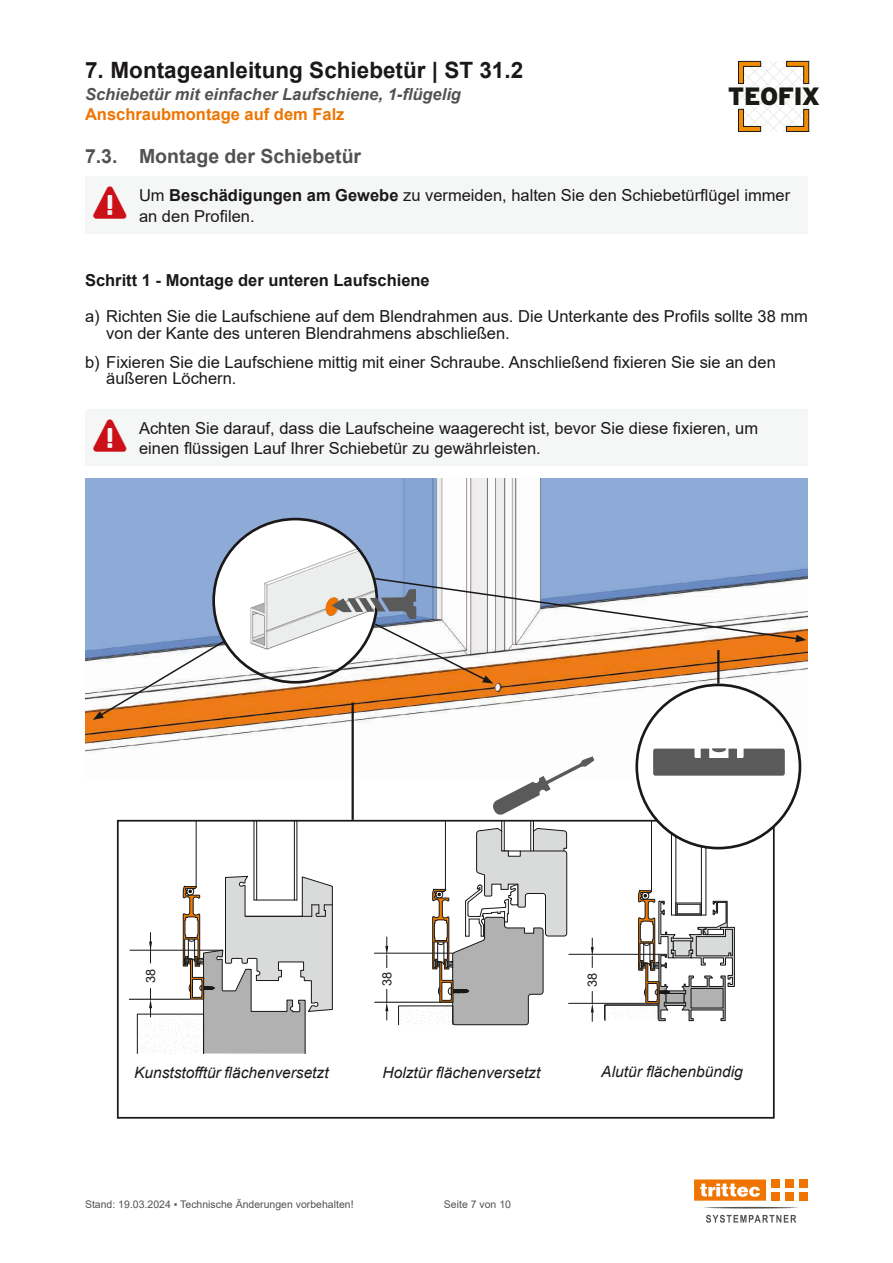
<style>
.page{position:relative;width:893px;height:1263px;background:#fff}
.page>*{position:absolute;margin:0;border:0;box-sizing:border-box;transform-origin:0 0}
.t1{font:900 25.05px "Interstate";letter-spacing:-.02em;color:#181a16}
.t2{font:700 22.5px "Arial";color:#1b1819}
.t3{font:700 19.5px "Arial";color:#525254}
.t4{font:16.5px/16.5px "Arial";color:#1b1819}
.t5{font:italic 700 16.5px "Arial";color:#525254}
.t6{font:700 16.5px "Arial";color:#1b1819}
.t7{font:700 16.5px "Arial";color:#ef7500}
.t8{font:italic 15.6px "Arial";color:#1b1819}
.t9{font:12.75px "Arial";color:#181717}
.t10{font:10.5px "Arial";color:#525254}
.s1{font-weight:700}
</style>
<div class="page">
<div style="left:85px;top:176px;width:723px;height:58px;background:#f5f6f6"></div>
<div style="left:85px;top:409px;width:723px;height:57px;background:#f5f6f6"></div>
<hr style="left:129px;top:999px;width:61px;height:1px;background:#020205">
<hr style="left:196px;top:821px;width:1px;height:65px;background:#181717">
<hr style="left:254px;top:821px;width:1px;height:79px;background:#181717">
<hr style="left:256px;top:821px;width:1px;height:79px;background:#181717">
<hr style="left:294px;top:821px;width:1px;height:79px;background:#181717">
<hr style="left:297px;top:821px;width:1px;height:79px;background:#181717">
<hr style="left:150px;top:933px;width:1px;height:30px;background:#181717">
<svg style="left:149px;top:988px;width:3px;height:26px"></svg>
<svg style="left:149px;top:941px;width:3px;height:9px"></svg>
<hr style="left:130px;top:950px;width:93px;height:1px;background:#181717">
<div style="left:137px;top:1014px;width:67px;height:39px;background:#fff;border:1px solid #181717"></div>
<svg style="left:183px;top:876px;width:150px;height:178px"></svg>
<hr style="left:374px;top:953px;width:79px;height:1px;background:#181717">
<hr style="left:375px;top:1002px;width:77px;height:1px;background:#020205">
<svg style="left:385px;top:989px;width:3px;height:31px"></svg>
<svg style="left:385px;top:937px;width:3px;height:31px"></svg>
<hr style="left:569px;top:1003px;width:76px;height:1px;background:#181717">
<hr style="left:651px;top:821px;width:1px;height:70px;background:#181717">
<hr style="left:706px;top:821px;width:1px;height:94px;background:#181717">
<hr style="left:701px;top:821px;width:1px;height:94px;background:#181717">
<hr style="left:676px;top:821px;width:1px;height:94px;background:#181717">
<hr style="left:671px;top:821px;width:1px;height:94px;background:#181717">
<hr style="left:569px;top:954px;width:90px;height:1px;background:#181717">
<svg style="left:605px;top:890px;width:130px;height:131px"></svg>
<div style="left:604px;top:1005px;width:54px;height:14px;background:#fff;border:1px solid #181717"></div>
<div style="left:117px;top:820px;width:658px;height:299px;border:2px solid #1b1819"></div>
<img style="left:85px;top:478px;width:723px;height:299px">
<img style="left:214px;top:519px;width:163px;height:148px">
<div style="left:637px;top:685px;width:163px;height:163px;background:#fff;border-radius:50%"></div>
<div style="left:635px;top:684px;width:166px;height:165px;border:3px solid #1b1819;border-radius:50%"></div>
<svg style="left:432px;top:756px;width:162px;height:269px"></svg>
<svg style="left:653px;top:748px;width:132px;height:28px;background:#6b6b6c"></svg>
<svg style="left:93px;top:639px;width:134px;height:81px"></svg>
<hr style="left:352px;top:702px;width:2px;height:118px;background:#1b1819">
<svg style="left:325px;top:577px;width:481px;height:107px"></svg>
<svg style="left:738px;top:61px;width:71px;height:71px"></svg>
<div style="left:772px;top:1179px;width:8px;height:8px;background:#ef7500"></div>
<div style="left:772px;top:1192px;width:8px;height:9px;background:#ef7500"></div>
<svg style="left:694px;top:1179px;width:72px;height:22px"></svg>
<div style="left:786px;top:1179px;width:8px;height:8px;background:#ef7500"></div>
<div style="left:786px;top:1192px;width:8px;height:9px;background:#ef7500"></div>
<div style="left:800px;top:1179px;width:8px;height:8px;background:#ef7500"></div>
<div style="left:800px;top:1192px;width:8px;height:9px;background:#ef7500"></div>
<svg style="left:703px;top:1207px;width:96px;height:1px"></svg>
<svg style="left:706px;top:1215px;width:90px;height:8px"></svg>
<h2 class="t2" style="left:85px;top:54px;width:440px">7. Montageanleitung Schiebetür | ST 31.2</h2>
<p class="t5" style="left:85px;top:84px;width:377px">Schiebetür mit einfacher Laufschiene, 1-flügelig</p>
<p class="t7" style="left:85px;top:103px;width:261px">Anschraubmontage auf dem Falz</p>
<p class="t3" style="left:85px;top:142px;width:278px">7.3. Montage der Schiebetür</p>
<p class="t4" style="left:139px;top:185px;width:653px;line-height:21px">Um <span class="s1">Beschädigungen am Gewebe</span> zu vermeiden, halten Sie den Schiebetürflügel immer an den Profilen.</p>
<h1 class="t1" style="left:728px;top:82px;width:94px">TEOFIX</h1>
<p class="t6" style="left:85px;top:268px;width:346px">Schritt 1 - Montage der unteren Laufschiene</p>
<p class="t4" style="left:106px;top:308px;width:703px;text-indent:-21px">a) Richten Sie die Laufschiene auf dem Blendrahmen aus. Die Unterkante des Profils sollte 38 mm von der Kante des unteren Blendrahmens abschließen.</p>
<p class="t4" style="left:106px;top:354px;width:671px;text-indent:-21px">b) Fixieren Sie die Laufschiene mittig mit einer Schraube. Anschließend fixieren Sie sie an den äußeren Löchern.</p>
<p class="t4" style="left:139px;top:418px;width:621px;line-height:19.8px">Achten Sie darauf, dass die Laufscheine waagerecht ist, bevor Sie diese fixieren, um einen flüssigen Lauf Ihrer Schiebetür zu gewährleisten.</p>
<p class="t9" style="left:142px;top:983px;width:16px;rotate:-90deg">38</p>
<p class="t9" style="left:378px;top:986px;width:16px;rotate:-90deg">38</p>
<p class="t9" style="left:584px;top:987px;width:16px;rotate:-90deg">38</p>
<p class="t8" style="left:134px;top:1062px;width:196px">Kunststofftür flächenversetzt</p>
<p class="t8" style="left:382px;top:1062px;width:159px">Holztür flächenversetzt</p>
<p class="t8" style="left:601px;top:1061px;width:143px">Alutür flächenbündig</p>
<p class="t10" style="left:85px;top:1197px;width:270px">Stand: 19.03.2024 ▪ Technische Änderungen vorbehalten!</p>
<p class="t10" style="left:444px;top:1197px;width:69px">Seite 7 von 10</p>
</div>
